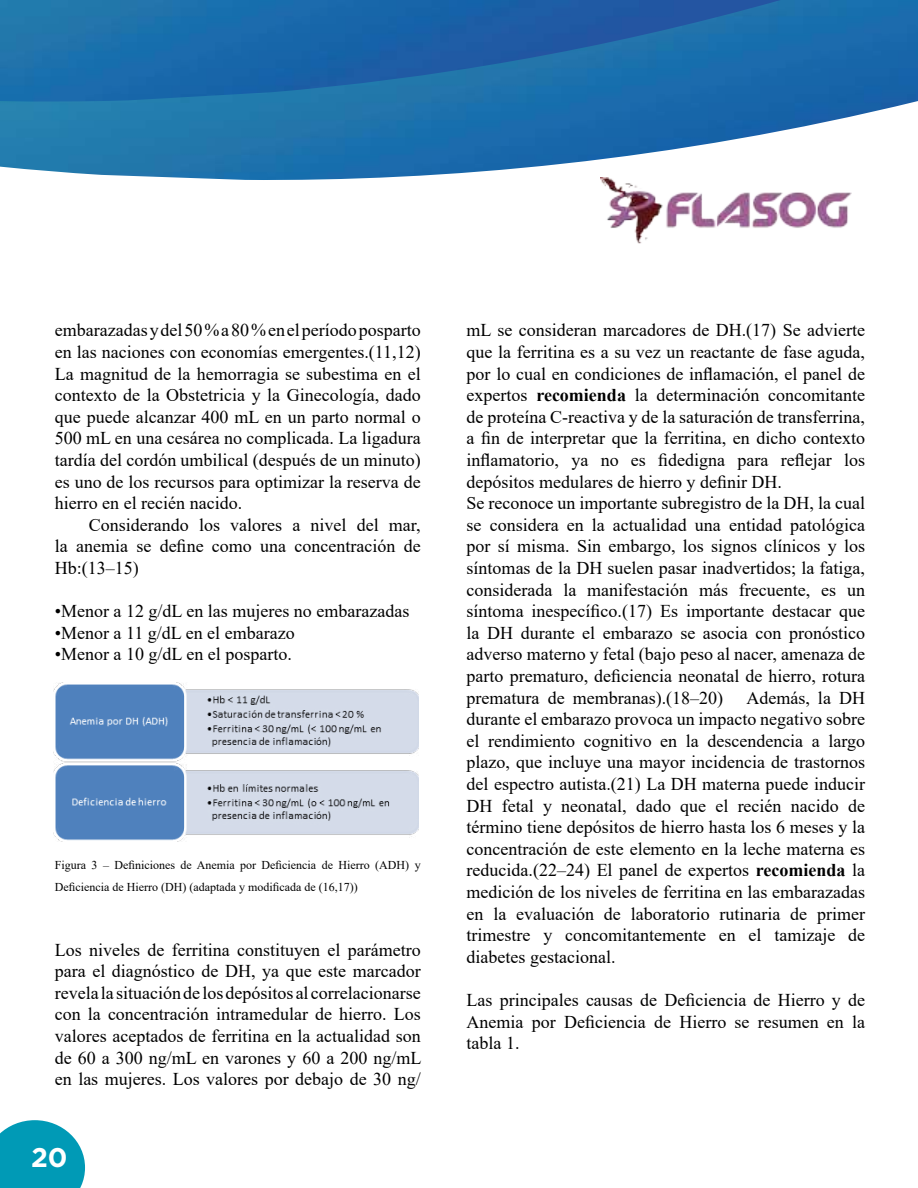
<style>
.page{position:relative;width:918px;height:1188px;background:#fff}
.page>*{position:absolute;margin:0;border:0;box-sizing:border-box;transform-origin:0 0}
.t1{font:700 27px "Gotham";color:#fff}
.t2{font:18px/21.6px "Times New Roman";color:#000;text-align:justify}
.t3{font:12px/21.6px "Times New Roman";color:#000}
.s1{font-weight:700}
</style>
<div class="page">
<svg style="left:0;top:1120px;width:85px;height:68px;background:#1ea6be"></svg>
<img style="left:601px;top:182px;width:250px;height:62px">
<img style="left:0;top:0;width:918px;height:182px">
<img style="left:0;top:0;width:781px;height:102px">
<img style="left:53px;top:682px;width:366px;height:159px">
<p class="t2" style="left:55px;top:319px;width:367px">embarazadas y del 50 % a 80 % en el período posparto en las naciones con economías emergentes.(11,12)<br>La magnitud de la hemorragia se subestima en el contexto de la Obstetricia y la Ginecología, dado que puede alcanzar 400 mL en un parto normal o 500 mL en una cesárea no complicada. La ligadura tardía del cordón umbilical (después de un minuto) es uno de los recursos para optimizar la reserva de hierro en el recién nacido.</p>
<p class="t2" style="left:55px;top:513px;width:367px;text-indent:34px">Considerando los valores a nivel del mar, la anemia se define como una concentración de Hb:(13–15)</p>
<p class="t2" style="left:55px;top:600px;width:356px">•Menor a 12 g/dL en las mujeres no embarazadas</p>
<p class="t2" style="left:55px;top:621px;width:241px">•Menor a 11 g/dL en el embarazo</p>
<p class="t2" style="left:55px;top:643px;width:239px">•Menor a 10 g/dL en el posparto.</p>
<p class="t3" style="left:55px;top:854px;width:367px">Figura 3 – Definiciones de Anemia por Deficiencia de Hierro (ADH) y<br>Deficiencia de Hierro (DH) (adaptada y modificada de (16,17))</p>
<p class="t2" style="left:55px;top:938px;width:368px">Los niveles de ferritina constituyen el parámetro para el diagnóstico de DH, ya que este marcador revela la situación de los depósitos al correlacionarse con la concentración intramedular de hierro. Los valores aceptados de ferritina en la actualidad son de 60 a 300 ng/mL en varones y 60 a 200 ng/mL en las mujeres. Los valores por debajo de 30 ng/</p>
<h1 class="t1" style="left:31px;top:1141px;width:38px">20</h1>
<p class="t2" style="left:467px;top:319px;width:400px;text-align:left">mL se consideran marcadores de DH.(17) Se advierte que la ferritina es a su vez un reactante de fase aguda, por lo cual en condiciones de inflamación, el panel de expertos <span class="s1">recomienda</span> la determinación concomitante de proteína C-reactiva y de la saturación de transferrina, a fin de interpretar que la ferritina, en dicho contexto inflamatorio, ya no es fidedigna para reflejar los depósitos medulares de hierro y definir DH.<br>Se reconoce un importante subregistro de la DH, la cual se considera en la actualidad una entidad patológica por sí misma. Sin embargo, los signos clínicos y los síntomas de la DH suelen pasar inadvertidos; la fatiga, considerada la manifestación más frecuente, es un síntoma inespecífico.(17) Es importante destacar que la DH durante el embarazo se asocia con pronóstico adverso materno y fetal (bajo peso al nacer, amenaza de parto prematuro, deficiencia neonatal de hierro, rotura prematura de membranas).(18–20)</p>
<p class="t2" style="left:467px;top:686px;width:400px;text-indent:280px">Además, la DH durante el embarazo provoca un impacto negativo sobre el rendimiento cognitivo en la descendencia a largo plazo, que incluye una mayor incidencia de trastornos del espectro autista.(21) La DH materna puede inducir DH fetal y neonatal, dado que el recién nacido de término tiene depósitos de hierro hasta los 6 meses y la concentración de este elemento en la leche materna es reducida.(22–24) El panel de expertos <span class="s1">recomienda</span> la medición de los niveles de ferritina en las embarazadas en la evaluación de laboratorio rutinaria de primer trimestre y concomitantemente en el tamizaje de diabetes gestacional.</p>
<p class="t2" style="left:467px;top:989px;width:400px">Las principales causas de Deficiencia de Hierro y de Anemia por Deficiencia de Hierro se resumen en la tabla 1.</p>
</div>
